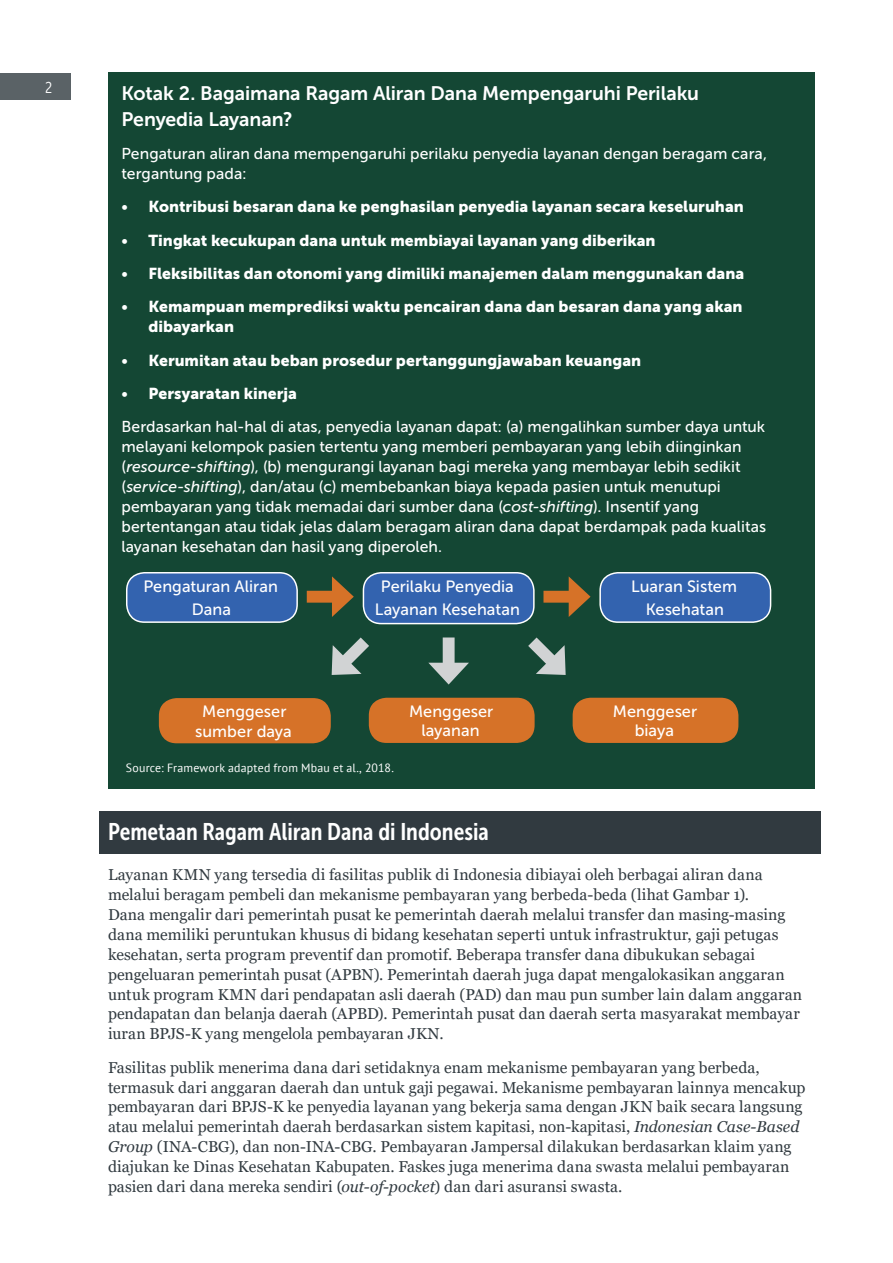
<style>
.page{position:relative;width:893px;height:1263px;background:#fff}
.page>*{position:absolute;margin:0;border:0;box-sizing:border-box;transform-origin:0 0}
.t1{font:24px "Museo Sans Cond 700";color:#fff}
.Box_Copy_Header{font:19.5px/25.5px "Museo Sans 700";letter-spacing:-.005em;color:#fff}
.t2{font:16.35px/22.2px "Museo Sans 500";color:#fff;text-align:center}
.Body{font:15.75px/19.8px "Georgia";letter-spacing:.005em;color:#313a40}
.Box_Copy{font:15.75px/19.8px "Museo Sans 500";letter-spacing:.005em;color:#fff}
.t3{font:15.75px/19.8px "Museo Sans 900";color:#fff}
.t4{font:15.75px "Museo Sans Cond 300";color:#fff}
.Disclaimer{font:11.85px "PT Sans";letter-spacing:.015em;color:#fff}
.s1{font-family:"Museo Sans 500"}
.s2{font-style:italic}
</style>
<div class="page">
<div style="left:99px;top:812px;width:722px;height:42px;background:#313a40"></div>
<div style="left:108px;top:72px;width:706px;height:717px;background:#144734"></div>
<div style="left:127px;top:573px;width:170px;height:49px;background:#3363af;border-radius:18px"></div>
<div style="left:126px;top:572px;width:172px;height:51px;border:1px solid #fff;border-radius:18px"></div>
<div style="left:363px;top:573px;width:171px;height:51px;background:#3363af;border-radius:18px"></div>
<div style="left:363px;top:572px;width:172px;height:52px;border:1px solid #fff;border-radius:18px"></div>
<div style="left:600px;top:573px;width:171px;height:49px;background:#3363af;border-radius:18px"></div>
<div style="left:599px;top:572px;width:172px;height:51px;border:1px solid #fff;border-radius:18px"></div>
<div style="left:307px;top:591px;width:34px;height:12px;background:#d67228"></div>
<svg style="left:332px;top:576px;width:22px;height:41px"></svg>
<div style="left:543px;top:591px;width:34px;height:12px;background:#d67228"></div>
<svg style="left:569px;top:577px;width:21px;height:40px"></svg>
<div style="left:443px;top:637px;width:12px;height:34px;background:#d1d3d4"></div>
<svg style="left:428px;top:663px;width:41px;height:21px"></svg>
<svg style="left:528px;top:637px;width:38px;height:38px"></svg>
<svg style="left:331px;top:637px;width:38px;height:38px"></svg>
<div style="left:159px;top:698px;width:172px;height:45px;background:#d67228;border-radius:18px"></div>
<div style="left:369px;top:698px;width:166px;height:45px;background:#d67228;border-radius:18px"></div>
<div style="left:573px;top:698px;width:165px;height:45px;background:#d67228;border-radius:18px"></div>
<div style="left:0;top:73px;width:70px;height:27px;background:#5a6266"></div>
<p class="t4" style="left:45px;top:79px;width:9px">2</p>
<p class="Box_Copy_Header" style="left:122px;top:81px;width:579px">Kotak 2. Bagaimana Ragam Aliran Dana Mempengaruhi Perilaku<br>Penyedia Layanan?</p>
<p class="Box_Copy" style="left:122px;top:144px;width:647px">Pengaturan aliran dana mempengaruhi perilaku penyedia layanan dengan beragam cara, tergantung pada:</p>
<p class="t3" style="left:122px;top:197px;width:624px"><span class="s1">•</span> Kontribusi besaran dana ke penghasilan penyedia layanan secara keseluruhan</p>
<p class="t3" style="left:122px;top:230px;width:536px"><span class="s1">•</span> Tingkat kecukupan dana untuk membiayai layanan yang diberikan</p>
<p class="t3" style="left:122px;top:264px;width:624px"><span class="s1">•</span> Fleksibilitas dan otonomi yang dimiliki manajemen dalam menggunakan dana</p>
<p class="t3" style="left:148px;top:297px;width:595px;text-indent:-27px"><span class="s1">•</span> Kemampuan memprediksi waktu pencairan dana dan besaran dana yang akan dibayarkan</p>
<p class="t3" style="left:122px;top:350px;width:521px"><span class="s1">•</span> Kerumitan atau beban prosedur pertanggungjawaban keuangan</p>
<p class="t3" style="left:122px;top:384px;width:177px"><span class="s1">•</span> Persyaratan kinerja</p>
<p class="Box_Copy" style="left:122px;top:417px;width:646px">Berdasarkan hal-hal di atas, penyedia layanan dapat: (a) mengalihkan sumber daya untuk melayani kelompok pasien tertentu yang memberi pembayaran yang lebih diinginkan (<span class="s2">resource-shifting</span>), (b) mengurangi layanan bagi mereka yang membayar lebih sedikit (<span class="s2">service-shifting</span>), dan/atau (c) membebankan biaya kepada pasien untuk menutupi pembayaran yang tidak memadai dari sumber dana (<span class="s2">cost-shifting</span>). Insentif yang bertentangan atau tidak jelas dalam beragam aliran dana dapat berdampak pada kualitas layanan kesehatan dan hasil yang diperoleh.</p>
<p class="t2" style="left:143px;top:576px;width:136px">Pengaturan Aliran<br>Dana</p>
<p class="t2" style="left:375px;top:576px;width:147px">Perilaku Penyedia<br>Layanan Kesehatan</p>
<p class="t2" style="left:631px;top:576px;width:107px">Luaran Sistem<br>Kesehatan</p>
<p class="t2" style="left:195px;top:702px;width:98px;line-height:19.6px">Menggeser sumber daya</p>
<p class="t2" style="left:409px;top:701px;width:86px;line-height:19.6px">Menggeser layanan</p>
<p class="t2" style="left:613px;top:701px;width:86px;line-height:19.6px">Menggeser biaya</p>
<p class="Disclaimer" style="left:126px;top:760px;width:269px">Source: Framework adapted from Mbau et al., 2018.</p>
<h1 class="t1" style="left:108px;top:818px;width:382px">Pemetaan Ragam Aliran Dana di Indonesia</h1>
<p class="Body" style="left:108px;top:865px;width:696px">Layanan KMN yang tersedia di fasilitas publik di Indonesia dibiayai oleh berbagai aliran dana melalui beragam pembeli dan mekanisme pembayaran yang berbeda-beda (lihat Gambar 1).<br>Dana mengalir dari pemerintah pusat ke pemerintah daerah melalui transfer dan masing-masing dana memiliki peruntukan khusus di bidang kesehatan seperti untuk infrastruktur, gaji petugas kesehatan, serta program preventif dan promotif. Beberapa transfer dana dibukukan sebagai pengeluaran pemerintah pusat (APBN). Pemerintah daerah juga dapat mengalokasikan anggaran untuk program KMN dari pendapatan asli daerah (PAD) dan mau pun sumber lain dalam anggaran pendapatan dan belanja daerah (APBD). Pemerintah pusat dan daerah serta masyarakat membayar iuran BPJS-K yang mengelola pembayaran JKN.</p>
<p class="Body" style="left:108px;top:1058px;width:699px">Fasilitas publik menerima dana dari setidaknya enam mekanisme pembayaran yang berbeda, termasuk dari anggaran daerah dan untuk gaji pegawai. Mekanisme pembayaran lainnya mencakup pembayaran dari BPJS-K ke penyedia layanan yang bekerja sama dengan JKN baik secara langsung atau melalui pemerintah daerah berdasarkan sistem kapitasi, non-kapitasi, <span class="s2">Indonesian Case-Based Group</span> (INA-CBG), dan non-INA-CBG. Pembayaran Jampersal dilakukan berdasarkan klaim yang diajukan ke Dinas Kesehatan Kabupaten. Faskes juga menerima dana swasta melalui pembayaran pasien dari dana mereka sendiri (<span class="s2">out-of-pocket</span>) dan dari asuransi swasta.</p>
</div>
